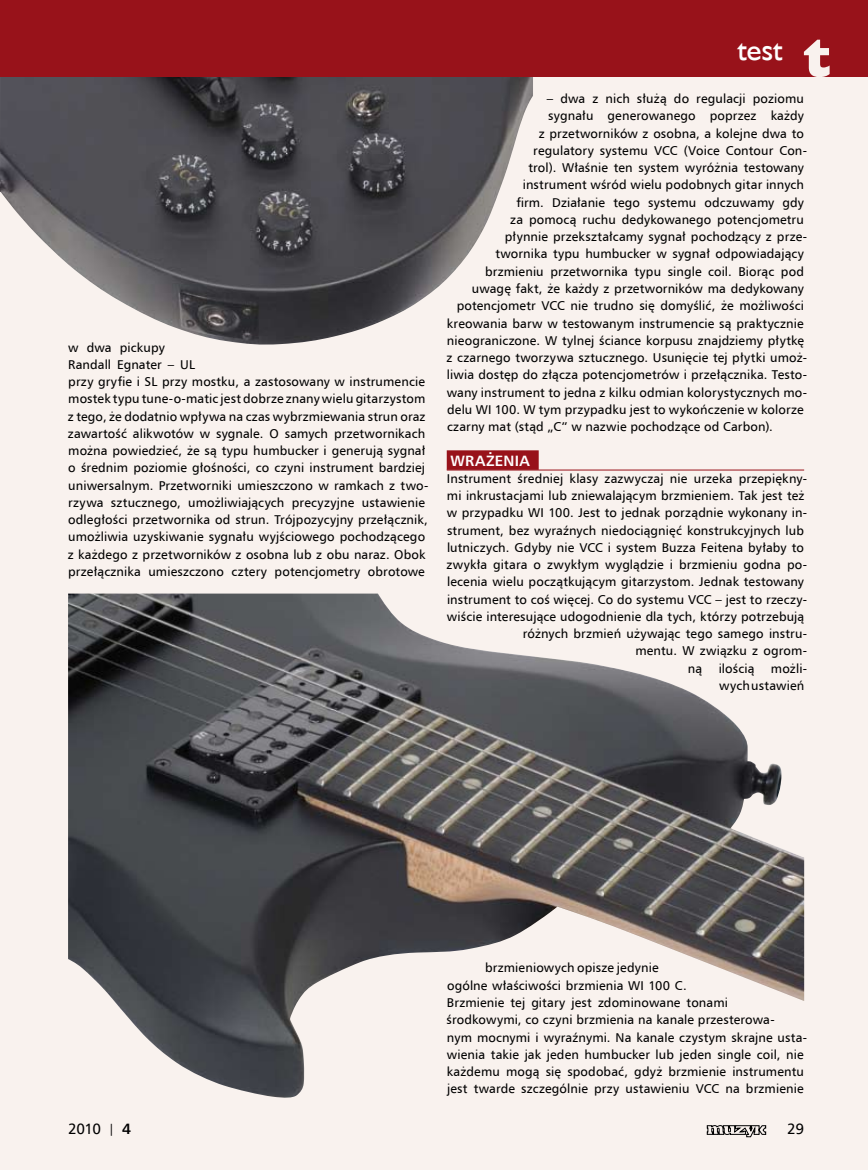
<style>
.page{position:relative;width:868px;height:1170px;background:#fff}
.page>*{position:absolute;margin:0;border:0;box-sizing:border-box;transform-origin:0 0}
.t1{font:54px "Humanst 521 X Bd EU";color:#f9f2ee}
.t2{font:30px "Humanst 521 EU";color:#fff}
.t3{font:700 15px "Humnst 777 EU";letter-spacing:.015em;color:#fff}
.t4{font:15px "Humnst 777 EU";letter-spacing:-.025em;color:#000}
.t5{font:12.75px/17.2px "Humnst 777 EU";letter-spacing:.01em;color:#000}
.s1{font-size:12px}
.s2{font-weight:700}
</style>
<div class="page">
<div style="left:0;top:0;width:867px;height:1169px;background:#f9f2ee"></div>
<img style="left:0;top:77px;width:533px;height:268px">
<img style="left:68px;top:593px;width:736px;height:505px">
<div style="left:446px;top:450px;width:92px;height:20px;background:#98121a"></div>
<hr style="left:446px;top:470px;width:358px;height:1px;background:#98121a">
<svg style="left:706px;top:1125px;width:60px;height:11px"></svg>
<div style="left:0;top:0;width:867px;height:77px;background:#98121a"></div>
<p class="t5" style="left:68px;top:338px;width:362px">w dwa pickupy<br>Randall Egnater – UL<br>przy gryfie i SL przy mostku, a zastosowany w instrumencie mostek typu tune-o-matic jest dobrze znany wielu gitarzystom z tego, że dodatnio wpływa na czas wybrzmiewania strun oraz zawartość alikwotów w sygnale. O samych przetwornikach można powiedzieć, że są typu humbucker i generują sygnał o średnim poziomie głośności, co czyni instrument bardziej uniwersalnym. Przetworniki umieszczono w ramkach z two&shy;rzywa sztucznego, umożliwiających precyzyjne ustawienie odległości przetwornika od strun. Trójpozycyjny przełącznik, umożliwia uzyskiwanie sygnału wyjściowego pochodzącego z każdego z przetworników z osobna lub z obu naraz. Obok przełącznika umieszczono cztery potencjometry obrotowe</p>
<h2 class="t2" style="left:737px;top:31px;width:47px">test</h2>
<h1 class="t1" style="left:804px;top:25px;width:29px">t</h1>
<p class="t5" style="left:547px;top:90px;width:258px">– dwa z nich służą do regulacji poziomu</p>
<p class="t5" style="left:548px;top:107px;width:257px">sygnału generowanego poprzez każdy</p>
<p class="t5" style="left:538px;top:124px;width:266px">z przetworników z osobna, a kolejne dwa to</p>
<p class="t5" style="left:533px;top:142px;width:275px">regulatory systemu VCC (Voice Contour Con-</p>
<p class="t5" style="left:528px;top:159px;width:277px">trol). Właśnie ten system wyróżnia testowany</p>
<p class="t5" style="left:522px;top:176px;width:282px">instrument wśród wielu podobnych gitar innych</p>
<p class="t5" style="left:516px;top:193px;width:289px">firm. Działanie tego systemu odczuwamy gdy</p>
<p class="t5" style="left:510px;top:211px;width:295px">za pomocą ruchu dedykowanego potencjometru</p>
<p class="t5" style="left:504px;top:228px;width:304px">płynnie przekształcamy sygnał pochodzący z prze-</p>
<p class="t5" style="left:495px;top:245px;width:310px">twornika typu humbucker w sygnał odpowiadający</p>
<p class="t5" style="left:485px;top:262px;width:320px">brzmieniu przetwornika typu single coil. Biorąc pod</p>
<p class="t5" style="left:471px;top:280px;width:334px">uwagę fakt, że każdy z przetworników ma dedykowany</p>
<p class="t5" style="left:456px;top:297px;width:348px">potencjometr VCC nie trudno się domyślić, że możliwości</p>
<p class="t5" style="left:447px;top:314px;width:358px">kreowania barw w testowanym instrumencie są praktycznie</p>
<p class="t5" style="left:447px;top:331px;width:358px">nieograniczone. W tylnej ściance korpusu znajdziemy płytkę</p>
<p class="t5" style="left:446px;top:349px;width:362px">z czarnego tworzywa sztucznego. Usunięcie tej płytki umoż-</p>
<p class="t5" style="left:447px;top:366px;width:361px">liwia dostęp do złącza potencjometrów i przełącznika. Testo-</p>
<p class="t5" style="left:446px;top:383px;width:362px">wany instrument to jedna z kilku odmian kolorystycznych mo-</p>
<p class="t5" style="left:447px;top:400px;width:358px">delu WI 100. W tym przypadku jest to wykończenie w kolorze</p>
<p class="t5" style="left:447px;top:418px;width:327px">czarny mat (stąd „C” w nazwie pochodzące od Carbon).</p>
<p class="t3" style="left:450px;top:451px;width:80px">WRAŻENIA</p>
<p class="t5" style="left:447px;top:469px;width:361px">Instrument średniej klasy zazwyczaj nie urzeka przepiękny-</p>
<p class="t5" style="left:447px;top:487px;width:359px">mi inkrustacjami lub zniewalającym brzmieniem. Tak jest też</p>
<p class="t5" style="left:446px;top:504px;width:362px">w przypadku WI 100. Jest to jednak porządnie wykonany in-</p>
<p class="t5" style="left:447px;top:521px;width:358px">strument, bez wyraźnych niedociągnięć konstrukcyjnych lub</p>
<p class="t5" style="left:447px;top:538px;width:358px">lutniczych. Gdyby nie VCC i system Buzza Feitena byłaby to</p>
<p class="t5" style="left:446px;top:556px;width:362px">zwykła gitara o zwykłym wyglądzie i brzmieniu godna po-</p>
<p class="t5" style="left:447px;top:573px;width:358px">lecenia wielu początkującym gitarzystom. Jednak testowany</p>
<p class="t5" style="left:447px;top:590px;width:361px">instrument to coś więcej. Co do systemu VCC – jest to rzeczy-</p>
<p class="t5" style="left:447px;top:607px;width:359px">wiście interesujące udogodnienie dla tych, którzy potrzebują</p>
<p class="t5" style="left:522px;top:625px;width:286px">różnych brzmień używając tego samego instru-</p>
<p class="t5" style="left:635px;top:642px;width:173px">mentu. W związku z ogrom-</p>
<p class="t5" style="left:687px;top:659px;width:16px">ną</p>
<p class="t5" style="left:718px;top:659px;width:37px">ilością</p>
<p class="t5" style="left:719px;top:659px;width:89px;text-align:right">możli-<br>wych ustawień</p>
<p class="t5" style="left:446px;top:959px;width:362px;text-indent:39px">brzmieniowych opisze jedynie<br>ogólne właściwości brzmienia WI 100 C.<br>Brzmienie tej gitary jest zdominowane tonami<br>środkowymi, co czyni brzmienia na kanale przesterowa-<br>nym mocnymi i wyraźnymi. Na kanale czystym skrajne usta&shy;wienia takie jak jeden humbucker lub jeden single coil, nie każdemu mogą się spodobać, gdyż brzmienie instrumentu jest twarde szczególnie przy ustawieniu VCC na brzmienie</p>
<p class="t4" style="left:68px;top:1119px;width:64px">2010 <span class="s1">|</span> <span class="s2">4</span></p>
<p class="t4" style="left:787px;top:1119px;width:18px">29</p>
</div>
